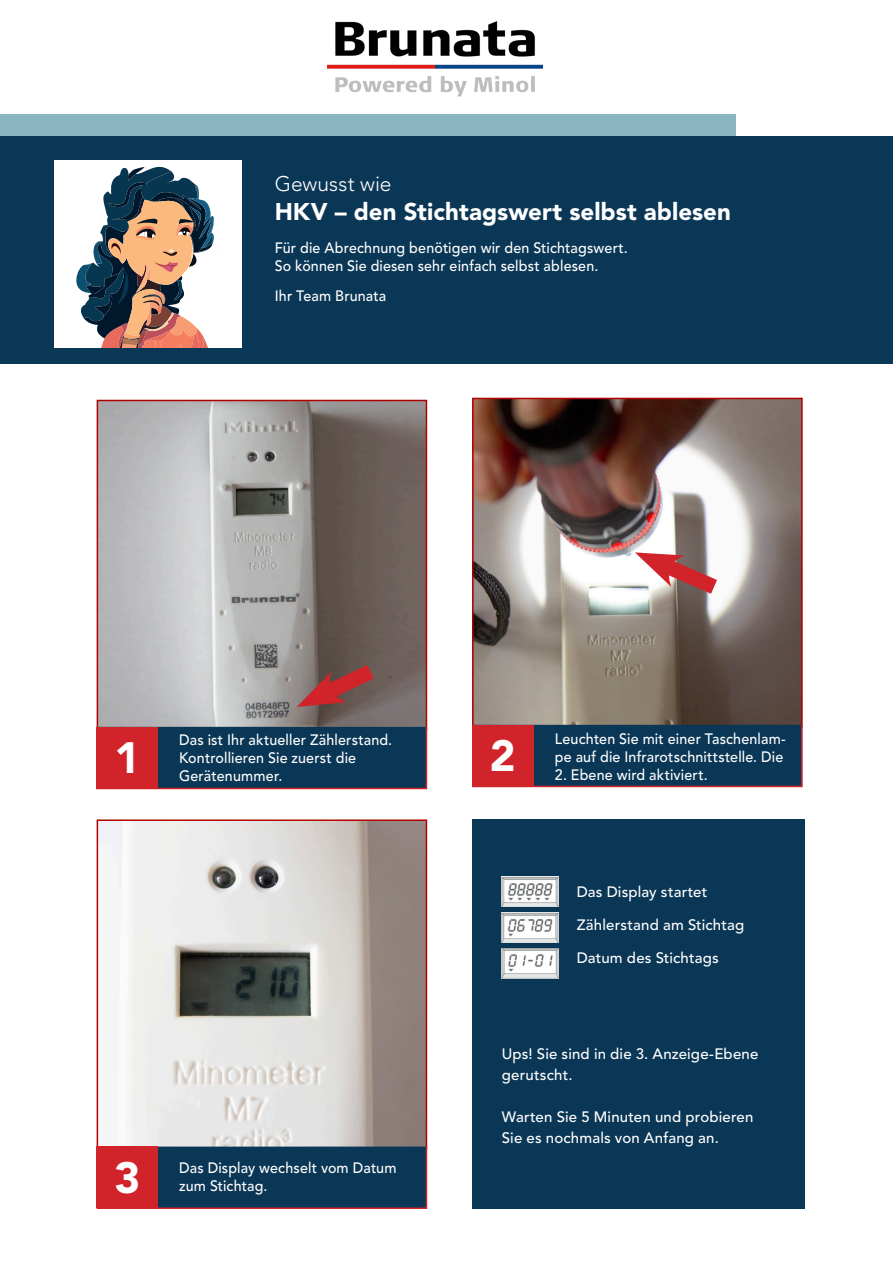
<style>
.page{position:relative;width:893px;height:1263px;background:#fff}
.page>*{position:absolute;margin:0;border:0;box-sizing:border-box;transform-origin:0 0}
.t1{font:900 43.5px "Avenir LT Pro";color:#fff}
.t2{font:900 24px "Avenir LT Pro";letter-spacing:.005em;color:#fff}
.t3{font:300 21px "Avenir LT Pro";color:#fff}
.t4{font:500 15px/18px "Avenir LT Pro";letter-spacing:.01em;color:#fff;scale:.95 1}
.t5{font:500 15px/21px "Avenir LT Pro";letter-spacing:.01em;color:#fff}
</style>
<div class="page">
<img style="left:327px;top:21px;width:216px;height:75px">
<div style="left:0;top:115px;width:735px;height:21px;background:#8ab6c2"></div>
<div style="left:0;top:136px;width:893px;height:228px;background:#0b3756"></div>
<img style="left:100px;top:403px;width:324px;height:323px">
<div style="left:97px;top:400px;width:330px;height:330px;border:2px solid #b30000"></div>
<img style="left:100px;top:822px;width:324px;height:324px">
<div style="left:97px;top:819px;width:330px;height:331px;border:2px solid #b30000"></div>
<img style="left:475px;top:401px;width:325px;height:323px">
<div style="left:472px;top:398px;width:331px;height:330px;border:2px solid #b30000"></div>
<div style="left:97px;top:726px;width:330px;height:63px;background:#0b3756;border:2px solid #d1232a"></div>
<div style="left:97px;top:1146px;width:330px;height:63px;background:#0b3756;border:2px solid #d1232a"></div>
<div style="left:472px;top:724px;width:331px;height:63px;background:#0b3756;border:2px solid #d1232a"></div>
<div style="left:472px;top:819px;width:332px;height:390px;background:#0b3756"></div>
<div style="left:97px;top:727px;width:61px;height:61px;background:#d1232a"></div>
<div style="left:97px;top:1146px;width:61px;height:62px;background:#d1232a"></div>
<div style="left:472px;top:725px;width:62px;height:61px;background:#d1232a"></div>
<svg style="left:297px;top:652px;width:94px;height:63px;background:#825453"></svg>
<svg style="left:635px;top:544px;width:99px;height:63px"></svg>
<img style="left:502px;top:877px;width:56px;height:30px">
<img style="left:502px;top:912px;width:56px;height:30px">
<img style="left:502px;top:948px;width:56px;height:30px">
<div style="left:54px;top:161px;width:187px;height:187px;background:#fff"></div>
<svg style="left:76px;top:166px;width:138px;height:182px"></svg>
<p class="t3" style="left:275px;top:172px;width:118px">Gewusst wie</p>
<p class="t2" style="left:275px;top:197px;width:458px">HKV – den Stichtagswert selbst ablesen</p>
<p class="t4" style="left:275px;top:239px;width:373px">Für die Abrechnung benötigen wir den Stichtagswert.</p>
<p class="t4" style="left:275px;top:257px;width:342px">So können Sie diesen sehr einfach selbst ablesen.</p>
<p class="t4" style="left:275px;top:287px;width:119px">Ihr Team Brunata</p>
<p class="t1" style="left:114px;top:732px;width:27px">1</p>
<p class="t4" style="left:179px;top:731px;width:226px">Das ist Ihr aktueller Zählerstand.</p>
<p class="t4" style="left:179px;top:749px;width:188px">Kontrollieren Sie zuerst die<br>Gerätenummer.</p>
<p class="t1" style="left:114px;top:1152px;width:27px">3</p>
<p class="t4" style="left:179px;top:1159px;width:230px">Das Display wechselt vom Datum zum Stichtag.</p>
<p class="t1" style="left:490px;top:730px;width:27px">2</p>
<p class="t4" style="left:555px;top:730px;width:244px">Leuchten Sie mit einer Taschenlam&shy;pe auf die Infrarotschnittstelle. Die</p>
<p class="t4" style="left:555px;top:766px;width:162px">2. Ebene wird aktiviert.</p>
<p class="t5" style="left:577px;top:881px;width:132px">Das Display startet</p>
<p class="t5" style="left:577px;top:914px;width:169px">Zählerstand am Stichtag</p>
<p class="t5" style="left:577px;top:947px;width:144px">Datum des Stichtags</p>
<p class="t5" style="left:502px;top:1043px;width:258px">Ups! Sie sind in die 3. Anzeige-Ebene gerutscht.</p>
<p class="t5" style="left:502px;top:1106px;width:253px">Warten Sie 5 Minuten und probieren<br>Sie es nochmals von Anfang an.</p>
</div>
